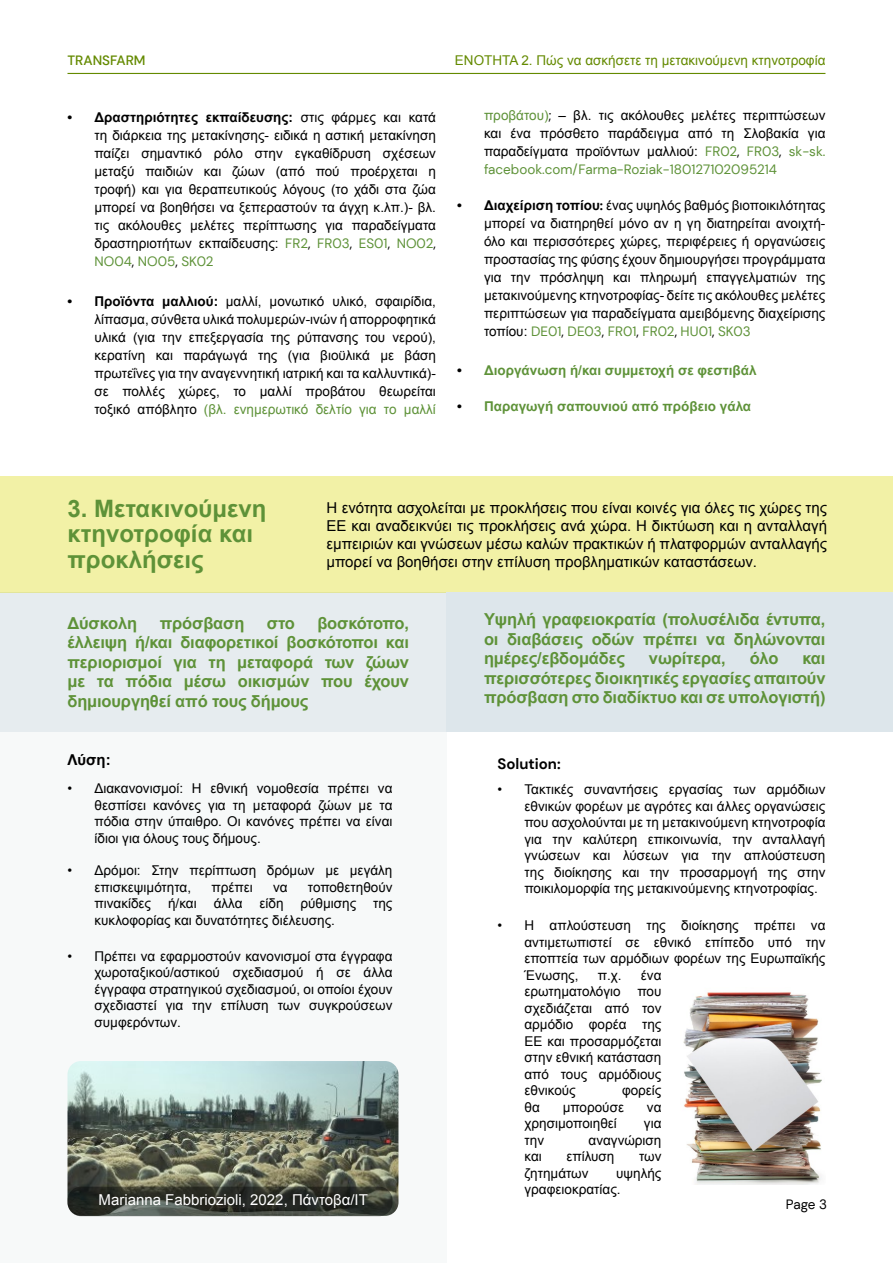
<style>
.page{position:relative;width:893px;height:1263px;background:#fff}
.page>*{position:absolute;margin:0;border:0;box-sizing:border-box;transform-origin:0 0}
.t1{font:700 24px/25.5px "Arial";color:#5e9238}
.t2{font:700 16.5px/19.5px "Arial";letter-spacing:-.01em;color:#5e9238;text-align:justify}
.t3{font:15px/18px "Arial";color:#000;text-align:justify}
.t4{font:15px "Arial";color:#fff}
.t5{font:700 15px "DM Sans";color:#000}
.t6{font:700 15px "Arial";color:#000}
.t7{font:13.5px/16.5px "Arial";color:#000;text-align:justify}
.t8{font:13.5px "DM Sans";color:#5e9238}
.t9{font:700 13.5px "Arial";color:#5e9238}
.t10{font:13.5px "Arial";color:#648a00}
.t11{font:500 13.5px "DM Sans";color:#648a00}
.t12{font:13.5px "DM Sans";color:#000}
.s1{font-weight:700}
.s2{font-family:"DM Sans";color:#5e9238}
.s3{font-family:"DM Sans"}
.s4{color:#000}
.s5{color:#5e9238}
.s6{font-family:"DM Sans";font-weight:700}
.s7{font-family:"Arial";color:#000}
</style>
<div class="page">
<div style="left:0;top:593px;width:446px;height:670px;background:#f7f9f9"></div>
<div style="left:0;top:593px;width:893px;height:139px;background:#e5ebee"></div>
<div style="left:0;top:476px;width:893px;height:117px;background:#f2f1a6"></div>
<div style="left:446px;top:593px;width:447px;height:139px;background:#dde6eb"></div>
<hr style="left:68px;top:73px;width:757px;height:1px;background:#648a00">
<img style="left:68px;top:1061px;width:330px;height:155px">
<img style="left:683px;top:992px;width:139px;height:192px">
<svg style="left:68px;top:1186px;width:324px;height:30px;background:#343830"></svg>
<p class="t11" style="left:67px;top:52px;width:80px">TRANSFARM</p>
<p class="t7" style="left:94px;top:108px;width:343px;line-height:18px;text-indent:-27px"><span class="s1">• Δραστηριότητες εκπαίδευσης:</span> στις φάρμες και κατά τη διάρκεια της μετακίνησης- ειδικά η αστική μετακίνηση παίζει σημαντικό ρόλο στην εγκαθίδρυση σχέσεων μεταξύ παιδιών και ζώων (από πού προέρχεται η τροφή) και για θεραπευτικούς λόγους (το χάδι στα ζώα μπορεί να βοηθήσει να ξεπεραστούν τα άγχη κ.λπ.)- βλ. τις ακόλουθες μελέτες περίπτωσης για παραδείγματα δραστηριοτήτων εκπαίδευσης: <span class="s2">FR2</span><span class="s3">,</span> <span class="s2">FR03</span><span class="s3">,</span> <span class="s2">ES01</span><span class="s3">,</span> <span class="s2">NO02</span><span class="s3">,</span></p>
<p class="t8" style="left:95px;top:253px;width:121px">NO04<span class="s4">,</span> NO05<span class="s4">,</span> SK02</p>
<p class="t7" style="left:94px;top:292px;width:343px;line-height:18px;text-indent:-27px"><span class="s1">• Προϊόντα μαλλιού:</span> μαλλί, μονωτικό υλικό, σφαιρίδια, λίπασμα, σύνθετα υλικά πολυμερών-ινών ή απορροφητικά υλικά (για την επεξεργασία της ρύπανσης του νερού), κερατίνη και παράγωγά της (για βιοϋλικά με βάση πρωτεΐνες για την αναγεννητική ιατρική και τα καλλυντικά)- σε πολλές χώρες, το μαλλί προβάτου θεωρείται τοξικό απόβλητο <span class="s5">(βλ. ενημερωτικό δελτίο για το μαλλί</span></p>
<p class="t10" style="left:455px;top:51px;width:372px">ΕΝΟΤΗΤΑ 2. Πώς να ασκήσετε τη μετακινούμενη κτηνοτροφία</p>
<p class="t7" style="left:484px;top:107px;width:343px;line-height:18px"><span class="s5">προβάτου)</span><span class="s3">;</span> – βλ. τις ακόλουθες μελέτες περιπτώσεων και ένα πρόσθετο παράδειγμα από τη Σλοβακία για παραδείγματα προϊόντων μαλλιού: <span class="s2">FR02</span><span class="s3">,</span> <span class="s2">FR03</span><span class="s3">,</span> <span class="s2">sk-sk.</span></p>
<p class="t8" style="left:484px;top:161px;width:295px">facebook.com/Farma-Roziak-180127102095214</p>
<p class="t7" style="left:484px;top:197px;width:343px;line-height:18px;text-indent:-27px"><span class="s1">• Διαχείριση τοπίου</span><span class="s6">:</span> ένας υψηλός βαθμός βιοποικιλότητας μπορεί να διατηρηθεί μόνο αν η γη διατηρείται ανοιχτή&shy;όλο και περισσότερες χώρες, περιφέρειες ή οργανώσεις προστασίας της φύσης έχουν δημιουργήσει προγράμματα για την πρόσληψη και πληρωμή επαγγελματιών της μετακινούμενης κτηνοτροφίας- δείτε τις ακόλουθες μελέτες περιπτώσεων για παραδείγματα αμειβόμενης διαχείρισης</p>
<p class="t8" style="left:484px;top:323px;width:268px"><span class="s7">τοπίου:</span> DE01<span class="s4">,</span> DE03<span class="s4">,</span> FR01<span class="s4">,</span> FR02<span class="s4">,</span> HU01<span class="s4">,</span> SK03</p>
<p class="t9" style="left:457px;top:362px;width:301px"><span class="s4">•</span> Διοργάνωση ή/και συμμετοχή σε φεστιβάλ</p>
<p class="t9" style="left:457px;top:398px;width:296px"><span class="s4">•</span> Παραγωγή σαπουνιού από πρόβειο γάλα</p>
<h1 class="t1" style="left:68px;top:496px;width:201px">3. Μετακινούμενη κτηνοτροφία και προκλήσεις</h1>
<p class="t3" style="left:326px;top:499px;width:502px">Η ενότητα ασχολείται με προκλήσεις που είναι κοινές για όλες τις χώρες της ΕΕ και αναδεικνύει τις προκλήσεις ανά χώρα. Η δικτύωση και η ανταλλαγή εμπειριών και γνώσεων μέσω καλών πρακτικών ή πλατφορμών ανταλλαγής μπορεί να βοηθήσει στην επίλυση προβληματικών καταστάσεων.</p>
<p class="t2" style="left:68px;top:614px;width:343px;text-indent:250px">βοσκότοπο, έλλειψη ή/και διαφορετικοί βοσκότοποι και περιορισμοί για τη μεταφορά των ζώων με τα πόδια μέσω οικισμών που έχουν δημιουργηθεί από τους δήμους</p>
<p class="t2" style="left:484px;top:610px;width:343px">Υψηλή γραφειοκρατία (πολυσέλιδα έντυπα, οι διαβάσεις οδών πρέπει να δηλώνονται ημέρες/εβδομάδες</p>
<p class="t2" style="left:68px;top:614px;width:71px">Δύσκολη</p>
<p class="t2" style="left:160px;top:614px;width:86px">πρόσβαση</p>
<p class="t2" style="left:267px;top:614px;width:29px">στο</p>
<p class="t2" style="left:649px;top:649px;width:78px">νωρίτερα,</p>
<p class="t2" style="left:750px;top:649px;width:30px">όλο</p>
<p class="t2" style="left:484px;top:649px;width:343px;text-indent:318px">και περισσότερες διοικητικές εργασίες απαιτούν πρόσβαση στο διαδίκτυο και σε υπολογιστή)</p>
<p class="t6" style="left:68px;top:750px;width:45px">Λύση:</p>
<p class="t5" style="left:497px;top:755px;width:65px">Solution:</p>
<p class="t7" style="left:94px;top:780px;width:299px;text-indent:-27px">• Διακανονισμοί: Η εθνική νομοθεσία πρέπει να θεσπίσει κανόνες για τη μεταφορά ζώων με τα πόδια στην ύπαιθρο. Οι κανόνες πρέπει να είναι ίδιοι για όλους τους δήμους.</p>
<p class="t7" style="left:524px;top:781px;width:302px;text-indent:-27px">• Τακτικές συναντήσεις εργασίας των αρμόδιων εθνικών φορέων με αγρότες και άλλες οργανώσεις που ασχολούνται με τη μετακινούμενη κτηνοτροφία για την καλύτερη επικοινωνία, την ανταλλαγή γνώσεων και λύσεων για την απλούστευση της διοίκησης και την προσαρμογή της στην ποικιλομορφία της μετακινούμενης κτηνοτροφίας.</p>
<p class="t7" style="left:524px;top:917px;width:302px;text-indent:-27px">• Η απλούστευση της διοίκησης πρέπει να αντιμετωπιστεί σε εθνικό επίπεδο υπό την εποπτεία των αρμόδιων φορέων της Ευρωπαϊκής Ένωσης,</p>
<p class="t7" style="left:94px;top:862px;width:299px;text-indent:-27px">• Δρόμοι: Στην περίπτωση δρόμων με μεγάλη επισκεψιμότητα,</p>
<p class="t7" style="left:211px;top:879px;width:43px">πρέπει</p>
<p class="t7" style="left:273px;top:879px;width:16px">να</p>
<p class="t7" style="left:308px;top:879px;width:86px">τοποθετηθούν</p>
<p class="t7" style="left:94px;top:895px;width:58px">πινακίδες</p>
<p class="t7" style="left:168px;top:895px;width:30px">ή/και</p>
<p class="t7" style="left:214px;top:895px;width:30px">άλλα</p>
<p class="t7" style="left:260px;top:895px;width:26px">είδη</p>
<p class="t7" style="left:300px;top:895px;width:57px">ρύθμισης</p>
<p class="t7" style="left:373px;top:895px;width:21px">της</p>
<p class="t7" style="left:94px;top:912px;width:242px">κυκλοφορίας και δυνατότητες διέλευσης.</p>
<p class="t7" style="left:94px;top:948px;width:299px;text-indent:-27px">• Πρέπει να εφαρμοστούν κανονισμοί στα έγγραφα χωροταξικού/αστικού σχεδιασμού ή σε άλλα έγγραφα στρατηγικού σχεδιασμού, οι οποίοι έχουν σχεδιαστεί για την επίλυση των συγκρούσεων συμφερόντων.</p>
<p class="t7" style="left:524px;top:967px;width:138px;text-indent:116px">ένα ερωτηματολόγιο που σχεδιάζεται από τον αρμόδιο φορέα της ΕΕ και προσαρμόζεται στην εθνική κατάσταση από τους αρμόδιους εθνικούς</p>
<p class="t7" style="left:598px;top:967px;width:25px">π.χ.</p>
<p class="t7" style="left:622px;top:1082px;width:41px">φορείς</p>
<p class="t4" style="left:99px;top:1189px;width:271px">Marianna Fabbriozioli, 2022, Πάντοβα/IT</p>
<p class="t7" style="left:524px;top:1099px;width:17px">θα</p>
<p class="t7" style="left:563px;top:1099px;width:63px">μπορούσε</p>
<p class="t7" style="left:647px;top:1099px;width:16px">να</p>
<p class="t7" style="left:524px;top:1115px;width:94px">χρησιμοποιηθεί</p>
<p class="t7" style="left:644px;top:1115px;width:19px">για</p>
<p class="t7" style="left:524px;top:1132px;width:21px">την</p>
<p class="t7" style="left:589px;top:1132px;width:74px">αναγνώριση</p>
<p class="t7" style="left:524px;top:1148px;width:19px">και</p>
<p class="t7" style="left:566px;top:1148px;width:49px">επίλυση</p>
<p class="t7" style="left:639px;top:1148px;width:24px">των</p>
<p class="t7" style="left:524px;top:1165px;width:66px">ζητημάτων</p>
<p class="t7" style="left:524px;top:1165px;width:138px;text-indent:92px">υψηλής γραφειοκρατίας.</p>
<p class="t12" style="left:786px;top:1196px;width:43px">Page 3</p>
</div>
